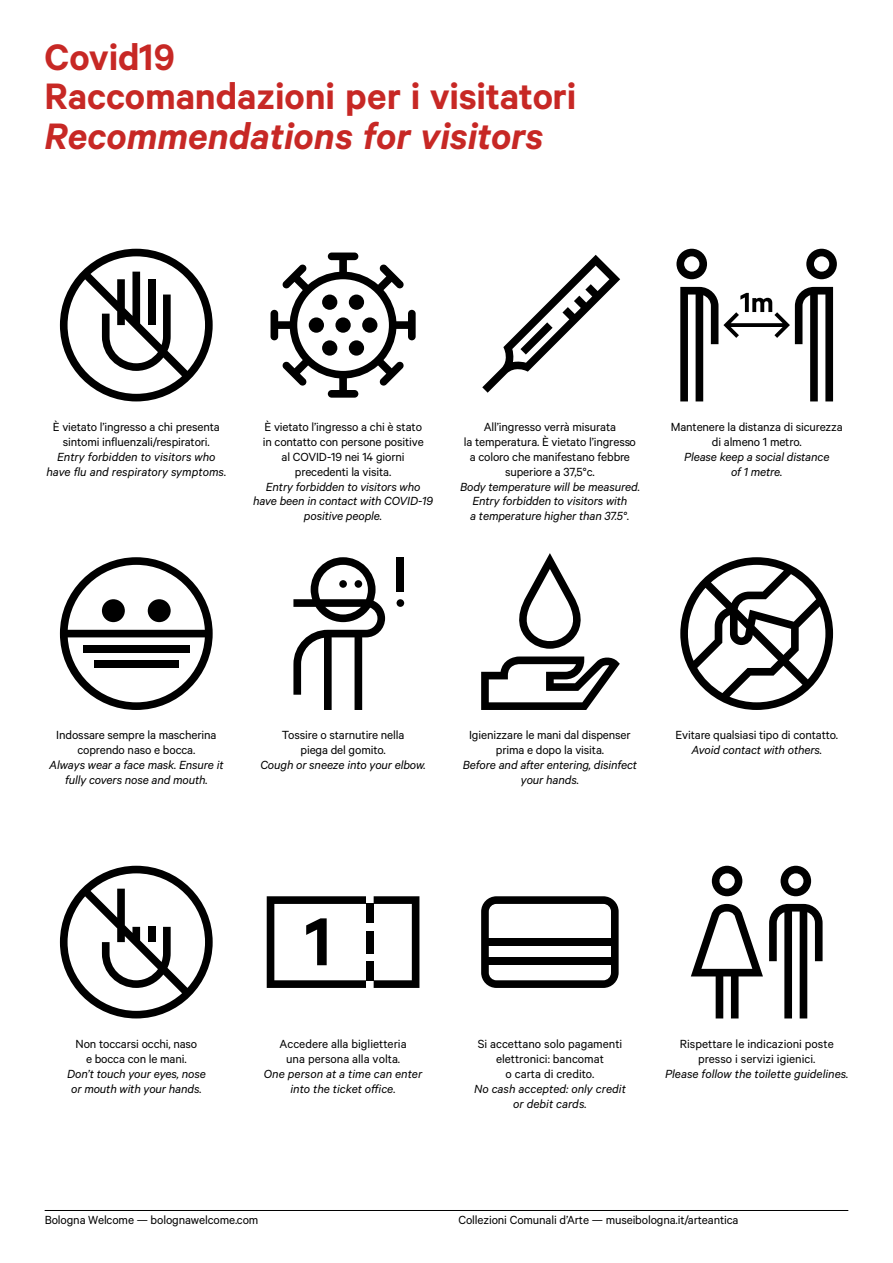
<style>
.page{position:relative;width:893px;height:1263px;background:#fff}
.page>*{position:absolute;margin:0;border:0;box-sizing:border-box;transform-origin:0 0}
.t1{font:600 41.4px/39.8px "Calibre";letter-spacing:-.005em;color:#c72825}
.t2{font:italic 600 41.4px "Calibre";color:#c72825}
.t3{font:13.2px/14.9px "Calibre";letter-spacing:-.01em;color:#000;text-align:center}
.t4{font:italic 13.2px/14.9px "Calibre";letter-spacing:-.01em;color:#000;text-align:center}
</style>
<div class="page">
<svg style="left:60px;top:249px;width:153px;height:152px"></svg>
<div style="left:148px;top:279px;width:7px;height:46px;background:#000"></div>
<svg style="left:482px;top:255px;width:138px;height:138px"></svg>
<svg style="left:481px;top:656px;width:139px;height:54px"></svg>
<svg style="left:519px;top:553px;width:62px;height:96px"></svg>
<svg style="left:676px;top:249px;width:31px;height:30px"></svg>
<svg style="left:806px;top:249px;width:31px;height:30px"></svg>
<svg style="left:60px;top:557px;width:153px;height:153px"></svg>
<svg style="left:680px;top:287px;width:153px;height:114px"></svg>
<svg style="left:293px;top:557px;width:92px;height:153px"></svg>
<div style="left:339px;top:580px;width:8px;height:8px;background:#000;border-radius:50%"></div>
<div style="left:355px;top:580px;width:7px;height:8px;background:#000;border-radius:50%"></div>
<div style="left:397px;top:599px;width:7px;height:8px;background:#000;border-radius:50%"></div>
<div style="left:397px;top:557px;width:7px;height:35px;background:#000"></div>
<svg style="left:680px;top:557px;width:153px;height:153px"></svg>
<svg style="left:60px;top:866px;width:153px;height:152px"></svg>
<div style="left:366px;top:904px;width:8px;height:19px;background:#000"></div>
<div style="left:366px;top:931px;width:8px;height:22px;background:#000"></div>
<div style="left:366px;top:961px;width:8px;height:19px;background:#000"></div>
<svg style="left:374px;top:896px;width:45px;height:92px"></svg>
<svg style="left:267px;top:896px;width:99px;height:92px"></svg>
<svg style="left:481px;top:896px;width:138px;height:92px"></svg>
<svg style="left:781px;top:866px;width:30px;height:30px"></svg>
<svg style="left:691px;top:904px;width:72px;height:114px"></svg>
<svg style="left:769px;top:904px;width:54px;height:114px"></svg>
<svg style="left:712px;top:866px;width:30px;height:30px"></svg>
<svg style="left:271px;top:253px;width:145px;height:145px"></svg>
<hr style="left:45px;top:1210px;width:803px;height:1px;background:#000">
<h1 class="t1" style="left:45px;top:40px;width:533px">Covid19<br>Raccomandazioni per i visitatori</h1>
<h1 class="t2" style="left:45px;top:111px;width:501px">Recommendations for visitors</h1>
<p class="t3" style="left:53px;top:419px;width:168px">È vietato l’ingresso a chi presenta sintomi influenzali/respiratori.</p>
<p class="t4" style="left:46px;top:450px;width:181px">Entry forbidden to visitors who have flu and respiratory symptoms.</p>
<p class="t3" style="left:263px;top:419px;width:162px">È vietato l’ingresso a chi è stato in contatto con persone positive al COVID-19 nei 14 giorni precedenti la visita.</p>
<p class="t4" style="left:253px;top:480px;width:181px">Entry forbidden to visitors who have been in contact with COVID-19 positive people.</p>
<p class="t3" style="left:464px;top:419px;width:173px">All’ingresso verrà misurata<br>la temperatura. È vietato l’ingresso a coloro che manifestano febbre superiore a 37,5°c.</p>
<p class="t4" style="left:460px;top:480px;width:181px">Body temperature will be measured.<br>Entry forbidden to visitors with<br>a temperature higher than 37.5°.</p>
<p class="t3" style="left:671px;top:419px;width:173px">Mantenere la distanza di sicurezza di almeno 1 metro.</p>
<p class="t4" style="left:684px;top:450px;width:147px">Please keep a social distance of 1 metre.</p>
<p class="t3" style="left:56px;top:728px;width:162px">Indossare sempre la mascherina coprendo naso e bocca.</p>
<p class="t4" style="left:49px;top:759px;width:176px">Always wear a face mask. Ensure it fully covers nose and mouth.</p>
<p class="t3" style="left:282px;top:728px;width:124px">Tossire o starnutire nella piega del gomito.</p>
<p class="t4" style="left:260px;top:759px;width:167px">Cough or sneeze into your elbow.</p>
<p class="t3" style="left:469px;top:728px;width:163px">Igienizzare le mani dal dispenser prima e dopo la visita.</p>
<p class="t4" style="left:463px;top:759px;width:176px">Before and after entering, disinfect your hands.</p>
<p class="t3" style="left:676px;top:728px;width:164px">Evitare qualsiasi tipo di contatto.</p>
<p class="t4" style="left:691px;top:744px;width:132px">Avoid contact with others.</p>
<p class="t3" style="left:76px;top:1036px;width:123px">Non toccarsi occhi, naso e bocca con le mani.</p>
<p class="t4" style="left:67px;top:1067px;width:140px">Don’t touch your eyes, nose or mouth with your hands.</p>
<p class="t3" style="left:280px;top:1036px;width:129px">Accedere alla biglietteria una persona alla volta.</p>
<p class="t4" style="left:264px;top:1067px;width:160px">One person at a time can enter into the ticket office.</p>
<p class="t3" style="left:478px;top:1036px;width:146px">Si accettano solo pagamenti elettronici: bancomat<br>o carta di credito.</p>
<p class="t4" style="left:474px;top:1082px;width:153px">No cash accepted: only credit or debit cards.</p>
<p class="t3" style="left:680px;top:1036px;width:155px">Rispettare le indicazioni poste presso i servizi igienici.</p>
<p class="t4" style="left:665px;top:1067px;width:185px">Please follow the toilette guidelines.</p>
<p class="t3" style="left:45px;top:1213px;width:215px">Bologna Welcome — bolognawelcome.com</p>
<p class="t3" style="left:458px;top:1213px;width:282px">Collezioni Comunali d’Arte — museibologna.it/arteantica</p>
</div>
